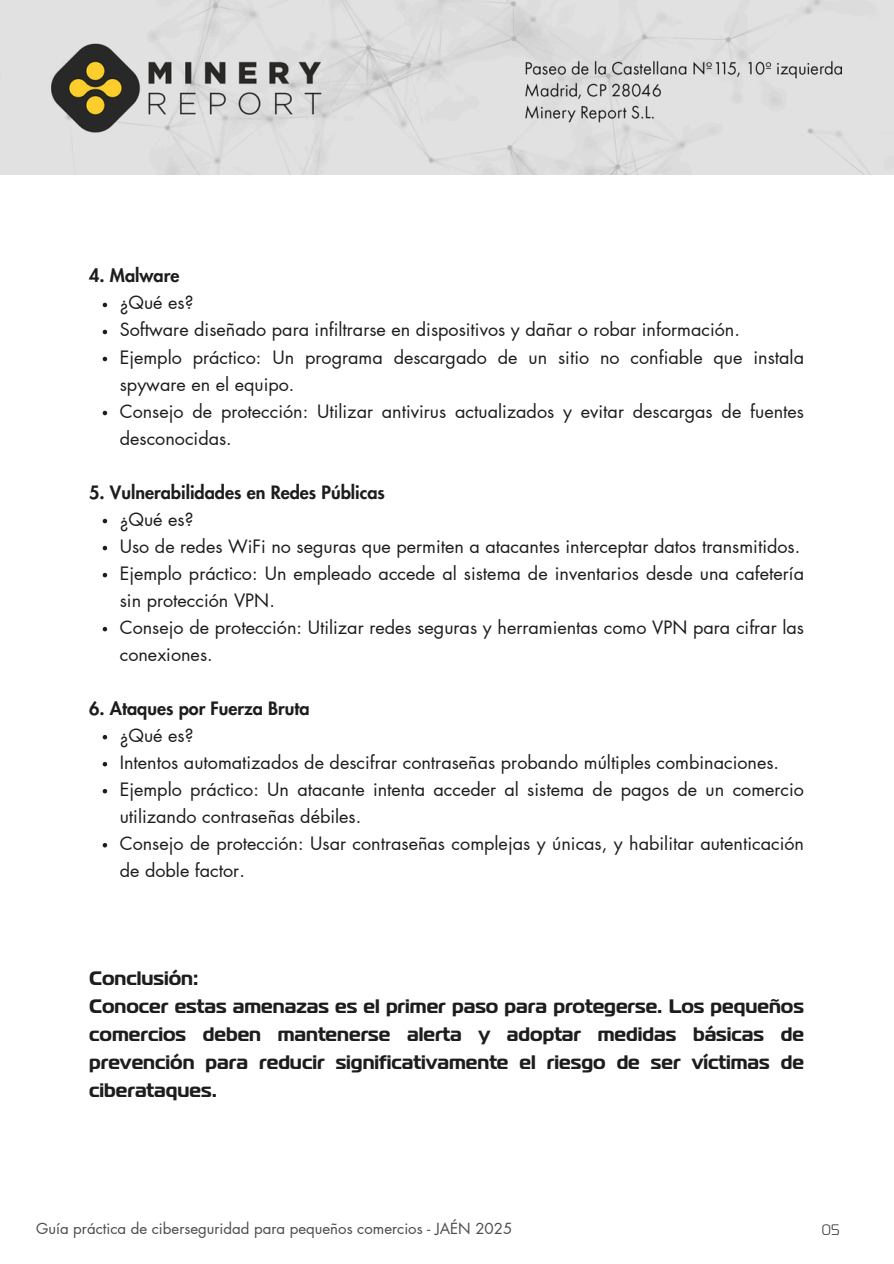
<style>
.page{position:relative;width:894px;height:1264px;background:#fff}
.page>*{position:absolute;margin:0;border:0;box-sizing:border-box;transform-origin:0 0}
.t1{font:700 19.5px/28.2px "Magistral";color:#1d1d1d}
.t2{font:18px/27px "Futura LT Pro";color:#1d1d1d}
.t3{font:800 18px "Futura LT Pro";color:#1d1d1d}
.t4{font:15px "Futura LT Pro";color:#4d4c4c}
.t5{font:300 15px "Magistral";color:#1d1d1d}
</style>
<div class="page">
<img style="left:0;top:0;width:893px;height:175px">
<svg style="left:103px;top:303px;width:4px;height:4px"></svg>
<svg style="left:103px;top:330px;width:4px;height:4px"></svg>
<svg style="left:103px;top:357px;width:4px;height:4px"></svg>
<svg style="left:103px;top:411px;width:4px;height:4px"></svg>
<svg style="left:103px;top:519px;width:4px;height:4px"></svg>
<svg style="left:103px;top:546px;width:4px;height:4px"></svg>
<svg style="left:103px;top:573px;width:4px;height:4px"></svg>
<svg style="left:103px;top:627px;width:4px;height:4px"></svg>
<svg style="left:103px;top:735px;width:4px;height:4px"></svg>
<svg style="left:103px;top:762px;width:4px;height:4px"></svg>
<svg style="left:103px;top:789px;width:4px;height:4px"></svg>
<svg style="left:103px;top:843px;width:4px;height:4px"></svg>
<h1 class="t3" style="left:89px;top:267px;width:92px">4. Malware</h1>
<p class="t2" style="left:120px;top:290px;width:75px">¿Qué es?</p>
<p class="t2" style="left:120px;top:317px;width:621px">Software diseñado para infiltrarse en dispositivos y dañar o robar información.</p>
<p class="t2" style="left:120px;top:344px;width:685px">Ejemplo práctico: Un programa descargado de un sitio no confiable que instala spyware en el equipo.</p>
<p class="t2" style="left:120px;top:398px;width:685px">Consejo de protección: Utilizar antivirus actualizados y evitar descargas de fuentes desconocidas.</p>
<h1 class="t3" style="left:89px;top:483px;width:297px">5. Vulnerabilidades en Redes Públicas</h1>
<p class="t2" style="left:120px;top:506px;width:75px">¿Qué es?</p>
<p class="t2" style="left:120px;top:533px;width:681px">Uso de redes WiFi no seguras que permiten a atacantes interceptar datos transmitidos.</p>
<p class="t2" style="left:120px;top:560px;width:685px">Ejemplo práctico: Un empleado accede al sistema de inventarios desde una cafetería sin protección VPN.</p>
<p class="t2" style="left:120px;top:614px;width:685px">Consejo de protección: Utilizar redes seguras y herramientas como VPN para cifrar las conexiones.</p>
<h1 class="t3" style="left:89px;top:699px;width:222px">6. Ataques por Fuerza Bruta</h1>
<p class="t2" style="left:120px;top:722px;width:75px">¿Qué es?</p>
<p class="t2" style="left:120px;top:749px;width:660px">Intentos automatizados de descifrar contraseñas probando múltiples combinaciones.</p>
<p class="t2" style="left:120px;top:776px;width:685px">Ejemplo práctico: Un atacante intenta acceder al sistema de pagos de un comercio utilizando contraseñas débiles.</p>
<p class="t2" style="left:120px;top:830px;width:685px">Consejo de protección: Usar contraseñas complejas y únicas, y habilitar autenticación de doble factor.</p>
<h1 class="t1" style="left:89px;top:963px;width:716px">Conclusión:<br>Conocer estas amenazas es el primer paso para protegerse. Los pequeños comercios deben mantenerse alerta y adoptar medidas básicas de prevención para reducir significativamente el riesgo de ser víctimas de ciberataques.</h1>
<p class="t4" style="left:36px;top:1221px;width:477px">Guía práctica de ciberseguridad para pequeños comercios - JAÉN 2025</p>
<p class="t5" style="left:821px;top:1220px;width:19px">05</p>
</div>
